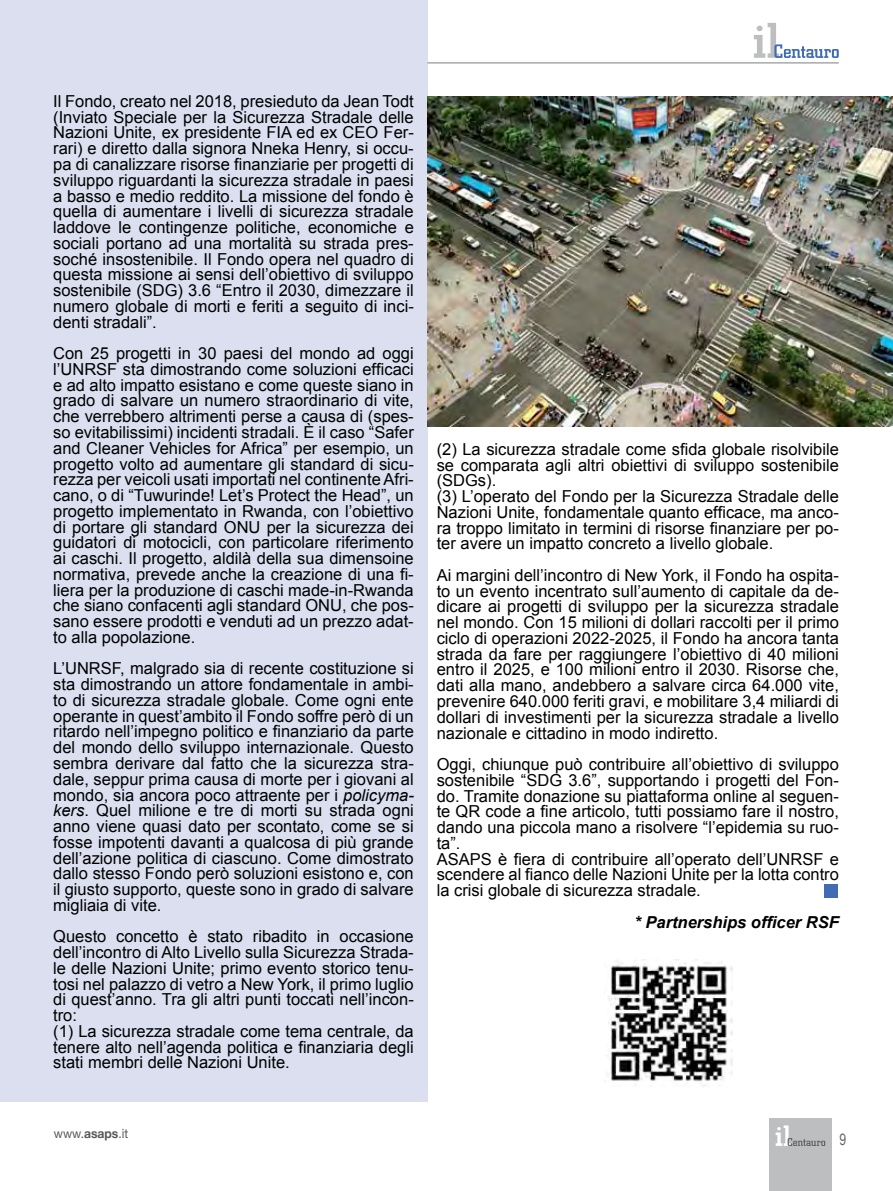
<style>
.page{position:relative;width:893px;height:1191px;background:#fff}
.page>*{position:absolute;margin:0;border:0;box-sizing:border-box;transform-origin:0 0}
.t1{font:16.5px/15.8px "Arial";color:#000;text-align:justify}
.t2{font:italic 700 16.5px "Arial";color:#000}
.t3{font:15.75px "Arial Narrow";color:#636466;scale:.95 1}
.t4{font:12.75px "Helvetica Neue";color:#58595b;scale:.95 1}
.s1{font-style:italic}
.s2{font-weight:700}
</style>
<div class="page">
<div style="left:0;top:0;width:427px;height:1101px;background:#dbdff0"></div>
<img style="left:427px;top:97px;width:466px;height:330px">
<img style="left:608px;top:959px;width:124px;height:127px">
<svg style="left:754px;top:23px;width:85px;height:35px"></svg>
<div style="left:770px;top:1118px;width:62px;height:73px;background:#bcbec0"></div>
<svg style="left:776px;top:1125px;width:49px;height:21px"></svg>
<hr style="left:427px;top:62px;width:412px;height:2px;background:#a7a9ac">
<div style="left:824px;top:884px;width:14px;height:14px;background:#416bb3"></div>
<p class="t1" style="left:53px;top:93px;width:362px">Il Fondo, creato nel 2018, presieduto da Jean Todt (Inviato Speciale per la Sicurezza Stradale delle Nazioni Unite, ex presidente FIA ed ex CEO Fer&shy;rari) e diretto dalla signora Nneka Henry, si occu&shy;pa di canalizzare risorse finanziarie per progetti di sviluppo riguardanti la sicurezza stradale in paesi a basso e medio reddito. La missione del fondo è quella di aumentare i livelli di sicurezza stradale laddove le contingenze politiche, economiche e sociali portano ad una mortalità su strada pres&shy;soché insostenibile. Il Fondo opera nel quadro di questa missione ai sensi dell’obiettivo di sviluppo sostenibile (SDG) 3.6 “Entro il 2030, dimezzare il numero globale di morti e feriti a seguito di inci&shy;denti stradali”.</p>
<p class="t1" style="left:53px;top:346px;width:362px">Con 25 progetti in 30 paesi del mondo ad oggi l’UNRSF sta dimostrando come soluzioni efficaci e ad alto impatto esistano e come queste siano in grado di salvare un numero straordinario di vite, che verrebbero altrimenti perse a causa di (spes&shy;so evitabilissimi) incidenti stradali. È il caso “Safer and Cleaner Vehicles for Africa” per esempio, un progetto volto ad aumentare gli standard di sicu&shy;rezza per veicoli usati importati nel continente Afri&shy;cano, o di “Tuwurinde! Let’s Protect the Head”, un progetto implementato in Rwanda, con l’obiettivo di portare gli standard ONU per la sicurezza dei guidatori di motocicli, con particolare riferimento ai caschi. Il progetto, aldilà della sua dimensoine normativa, prevede anche la creazione di una fi&shy;liera per la produzione di caschi made-in-Rwanda che siano confacenti agli standard ONU, che pos&shy;sano essere prodotti e venduti ad un prezzo adat&shy;to alla popolazione.</p>
<p class="t1" style="left:53px;top:661px;width:362px">L’UNRSF, malgrado sia di recente costituzione si sta dimostrando un attore fondamentale in ambi&shy;to di sicurezza stradale globale. Come ogni ente operante in quest’ambito il Fondo soffre però di un ritardo nell’impegno politico e finanziario da parte del mondo dello sviluppo internazionale. Questo sembra derivare dal fatto che la sicurezza stra&shy;dale, seppur prima causa di morte per i giovani al mondo, sia ancora poco attraente per i <span class="s1">policyma&shy;kers</span>. Quel milione e tre di morti su strada ogni anno viene quasi dato per scontato, come se si fosse impotenti davanti a qualcosa di più grande dell’azione politica di ciascuno. Come dimostrato dallo stesso Fondo però soluzioni esistono e, con il giusto supporto, queste sono in grado di salvare migliaia di vite.</p>
<p class="t1" style="left:53px;top:929px;width:362px;text-align:left">Questo concetto è stato ribadito in occasione dell’incontro di Alto Livello sulla Sicurezza Strada&shy;le delle Nazioni Unite; primo evento storico tenu&shy;tosi nel palazzo di vetro a New York, il primo luglio di quest’anno. Tra gli altri punti toccati nell’incon&shy;tro:<br>(1) La sicurezza stradale come tema centrale, da tenere alto nell’agenda politica e finanziaria degli stati membri delle Nazioni Unite.</p>
<p class="t1" style="left:437px;top:441px;width:404px;text-align:left">(2) La sicurezza stradale come sfida globale risolvibile se comparata agli altri obiettivi di sviluppo sostenibile (SDGs).<br>(3) L’operato del Fondo per la Sicurezza Stradale delle Nazioni Unite, fondamentale quanto efficace, ma anco&shy;ra troppo limitato in termini di risorse finanziare per po&shy;ter avere un impatto concreto a livello globale.</p>
<p class="t1" style="left:437px;top:567px;width:404px">Ai margini dell’incontro di New York, il Fondo ha ospita&shy;to un evento incentrato sull’aumento di capitale da de&shy;dicare ai progetti di sviluppo per la sicurezza stradale nel mondo. Con 15 milioni di dollari raccolti per il primo ciclo di operazioni 2022-2025, il Fondo ha ancora tanta strada da fare per raggiungere l’obiettivo di 40 milioni entro il 2025, e 100 milioni entro il 2030. Risorse che, dati alla mano, andebbero a salvare circa 64.000 vite, prevenire 640.000 feriti gravi, e mobilitare 3,4 miliardi di dollari di investimenti per la sicurezza stradale a livello nazionale e cittadino in modo indiretto.</p>
<p class="t1" style="left:437px;top:756px;width:404px;text-align:left">Oggi, chiunque può contribuire all’obiettivo di sviluppo sostenibile “SDG 3.6”, supportando i progetti del Fon&shy;do. Tramite donazione su piattaforma online al seguen&shy;te QR code a fine articolo, tutti possiamo fare il nostro, dando una piccola mano a risolvere “l’epidemia su ruo&shy;ta”.<br>ASAPS è fiera di contribuire all’operato dell’UNRSF e scendere al fianco delle Nazioni Unite per la lotta contro la crisi globale di sicurezza stradale.</p>
<p class="t2" style="left:634px;top:911px;width:206px">* Partnerships officer RSF</p>
<p class="t4" style="left:54px;top:1126px;width:80px">www.<span class="s2">asaps</span>.it</p>
<p class="t3" style="left:840px;top:1127px;width:9px">9</p>
</div>
